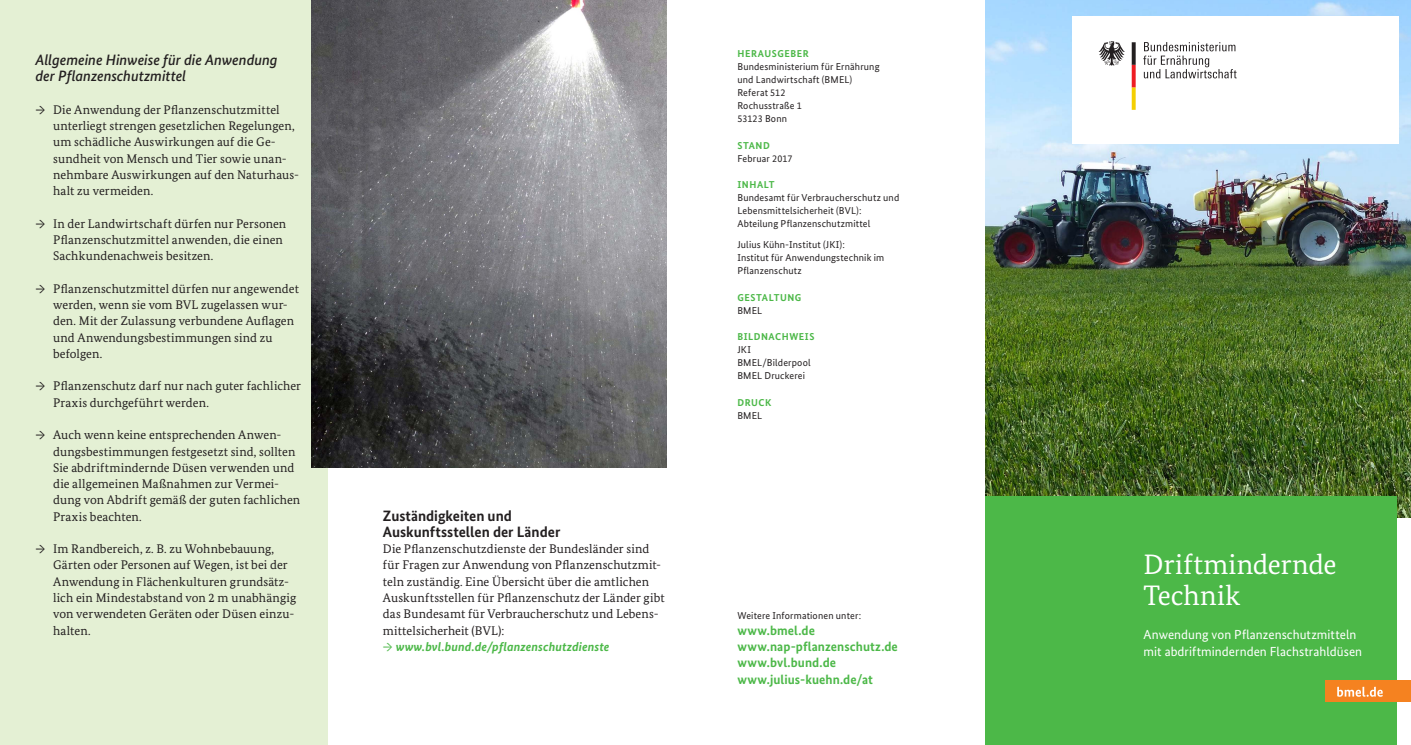
<style>
.page{position:relative;width:1411px;height:745px;background:#fff}
.page>*{position:absolute;margin:0;border:0;box-sizing:border-box;transform-origin:0 0}
.t1{font:28.12px/31.9px "Bundes Serif";letter-spacing:.01em;color:#fff}
.t2{font:italic 500 15px/16.2px "Bundes Sans";letter-spacing:-.005em;color:#231f20}
.t3{font:700 15px/16.2px "Bundes Sans";color:#231f20}
.t4{font:700 13.12px/16.2px "Bundes Sans";letter-spacing:.005em;color:#4cb848}
.t5{font:13.12px/16.9px "Bundes Sans";letter-spacing:.005em;color:#fff}
.t6{font:12.5px/16.2px "Bundes Serif";letter-spacing:.005em;color:#231f20}
.t7{font:italic 700 12.5px "Bundes Sans";letter-spacing:.01em;color:#4cb848}
.t8{font:10px/13.1px "Bundes Sans";letter-spacing:.015em;color:#231f20}
.t9{font:700 10px "Bundes Sans";letter-spacing:.055em;color:#4cb848}
.s1{font-family:"Bundes Serif";font-weight:400;font-style:normal}
</style>
<div class="page">
<img style="left:985px;top:0;width:425px;height:517px">
<div style="left:985px;top:496px;width:411px;height:248px;background:#4cb848"></div>
<div style="left:0;top:0;width:328px;height:744px;background:#e4f0d4"></div>
<div style="left:1325px;top:680px;width:85px;height:21px;background:#f58220"></div>
<svg style="left:1337px;top:686px;width:45px;height:10px"></svg>
<div style="left:1071px;top:16px;width:326px;height:128px;background:#fff"></div>
<svg style="left:1098px;top:41px;width:26px;height:25px"></svg>
<svg style="left:1131px;top:42px;width:4px;height:68px"></svg>
<svg style="left:1143px;top:42px;width:93px;height:36px"></svg>
<img style="left:312px;top:0;width:354px;height:467px">
<p class="t2" style="left:35px;top:52px;width:244px">Allgemeine Hinweise für die Anwendung der Pflanzenschutzmittel</p>
<p class="t6" style="left:53px;top:101px;width:247px;text-indent:-18px">→ Die Anwendung der Pflanzenschutzmittel unterliegt strengen gesetzlichen Regelungen, um schädliche Auswirkungen auf die Ge&shy;sundheit von Mensch und Tier sowie unan&shy;nehmbare Auswirkungen auf den Naturhaus&shy;halt zu vermeiden.</p>
<p class="t6" style="left:53px;top:215px;width:235px;text-indent:-18px">→ In der Landwirtschaft dürfen nur Personen<br>Pflanzenschutzmittel anwenden, die einen<br>Sachkundenachweis besitzen.</p>
<p class="t6" style="left:53px;top:280px;width:247px;text-indent:-18px">→ Pflanzenschutzmittel dürfen nur angewendet werden, wenn sie vom BVL zugelassen wur&shy;den. Mit der Zulassung verbundene Auflagen und Anwendungsbestimmungen sind zu befolgen.</p>
<p class="t6" style="left:53px;top:377px;width:249px;text-indent:-18px">→ Pflanzenschutz darf nur nach guter fachlicher<br>Praxis durchgeführt werden.</p>
<p class="t6" style="left:53px;top:426px;width:248px;text-indent:-18px">→ Auch wenn keine entsprechenden Anwen&shy;dungsbestimmungen festgesetzt sind, sollten Sie abdriftmindernde Düsen verwenden und die allgemeinen Maßnahmen zur Vermei&shy;dung von Abdrift gemäß der guten fachlichen Praxis beachten.</p>
<p class="t6" style="left:53px;top:540px;width:245px;text-indent:-18px">→ Im Randbereich, z. B. zu Wohnbebauung, Gärten oder Personen auf Wegen, ist bei der Anwendung in Flächenkulturen grundsätz&shy;lich ein Mindestabstand von 2 m unabhängig von verwendeten Geräten oder Düsen einzu&shy;halten.</p>
<p class="t3" style="left:383px;top:507px;width:179px">Zuständigkeiten und<br>Auskunftsstellen der Länder</p>
<p class="t6" style="left:383px;top:540px;width:283px">Die Pflanzenschutzdienste der Bundesländer sind für Fragen zur Anwendung von Pflanzenschutzmit&shy;teln zuständig. Eine Übersicht über die amtlichen Auskunftsstellen für Pflanzenschutz der Länder gibt das Bundesamt für Verbraucherschutz und Lebens&shy;mittelsicherheit (BVL):</p>
<p class="t7" style="left:383px;top:638px;width:228px"><span class="s1">→</span> www.bvl.bund.de/pflanzenschutzdienste</p>
<p class="t9" style="left:737px;top:47px;width:73px">HERAUSGEBER</p>
<p class="t8" style="left:737px;top:60px;width:144px">Bundesministerium für Ernährung und Landwirtschaft (BMEL)<br>Referat 512<br>Rochusstraße 1<br>53123 Bonn</p>
<p class="t9" style="left:737px;top:139px;width:34px">STAND</p>
<p class="t8" style="left:737px;top:151px;width:56px">Februar 2017</p>
<p class="t9" style="left:737px;top:178px;width:39px">INHALT</p>
<p class="t8" style="left:737px;top:191px;width:163px">Bundesamt für Verbraucherschutz und<br>Lebensmittelsicherheit (BVL):<br>Abteilung Pflanzenschutzmittel</p>
<p class="t8" style="left:737px;top:238px;width:148px">Julius Kühn-Institut (JKI):<br>Institut für Anwendungstechnik im<br>Pflanzenschutz</p>
<p class="t9" style="left:737px;top:291px;width:65px">GESTALTUNG</p>
<p class="t8" style="left:737px;top:303px;width:26px">BMEL</p>
<p class="t9" style="left:737px;top:330px;width:78px">BILDNACHWEIS</p>
<p class="t8" style="left:737px;top:343px;width:75px">JKI<br>BMEL/Bilderpool<br>BMEL Druckerei</p>
<p class="t9" style="left:737px;top:396px;width:35px">DRUCK</p>
<p class="t8" style="left:737px;top:408px;width:26px">BMEL</p>
<p class="t8" style="left:737px;top:608px;width:125px">Weitere Informationen unter:</p>
<p class="t4" style="left:737px;top:621px;width:162px">www.bmel.de www.nap-pflanzenschutz.de www.bvl.bund.de www.julius-kuehn.de/at</p>
<h1 class="t1" style="left:1143px;top:547px;width:194px">Driftmindernde<br>Technik</h1>
<p class="t5" style="left:1143px;top:625px;width:220px">Anwendung von Pflanzenschutzmitteln mit abdriftmindernden Flachstrahldüsen</p>
</div>
